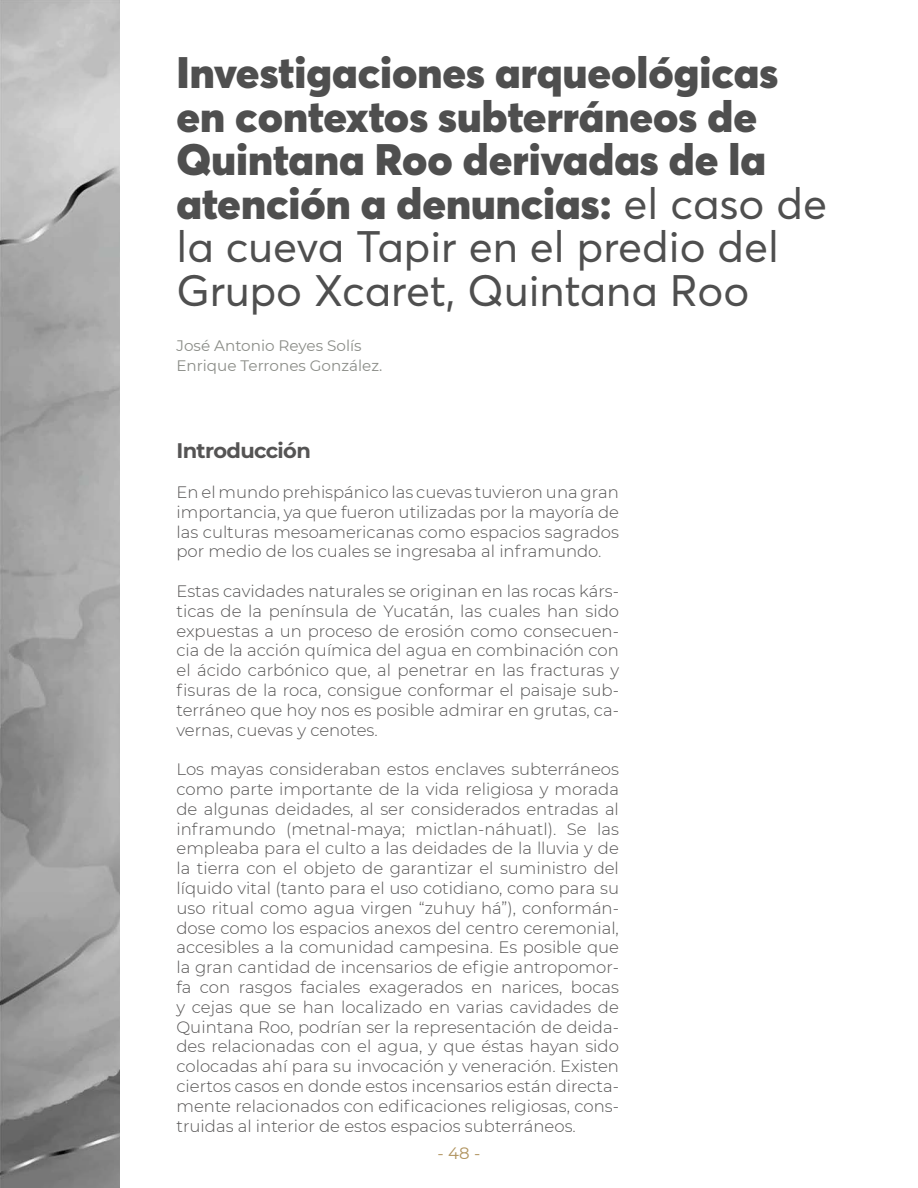
<style>
.page{position:relative;width:918px;height:1188px;background:#fff}
.page>*{position:absolute;margin:0;border:0;box-sizing:border-box;transform-origin:0 0}
.t1{font:900 43.5px/43.5px "Averta";color:#4f4f4f}
.t2{font:700 21px "Montserrat";letter-spacing:-.03em;color:#555454}
.t3{font:16.5px/19.8px "Montserrat Light 2";color:#555454;text-align:justify}
.t4{font:300 16.5px "Montserrat";color:#555454}
.t5{font:16.5px "Montserrat";color:#b0935e}
.t6{font:15.15px/19.5px "Montserrat";color:#8b8d88}
.s1{font-weight:400}
.s2{font-family:"Montserrat Light 2";font-weight:400}
</style>
<div class="page">
<img style="left:0;top:0;width:120px;height:1188px">
<h1 class="t1" style="left:177px;top:50px;width:652px">Investigaciones arqueológicas en contextos subterráneos de<br>Quintana Roo derivadas de la atención a denuncias: <span class="s1">el caso de la cueva Tapir en el predio del<br>Grupo Xcaret, Quintana Roo</span></h1>
<p class="t6" style="left:177px;top:336px;width:207px">José Antonio Reyes Solís<br>Enrique Terrones González.</p>
<p class="t2" style="left:177px;top:436px;width:136px">Introducción</p>
<p class="t3" style="left:177px;top:482px;width:444px">En el mundo prehispánico las cuevas tuvieron una gran importancia, ya que fueron utilizadas por la mayoría de las culturas mesoamericanas como espacios sagrados por medio de los cuales se ingresaba al inframundo.</p>
<p class="t3" style="left:177px;top:581px;width:444px">Estas cavidades naturales se originan en las rocas kárs&shy;ticas de la península de Yucatán, las cuales han sido expuestas a un proceso de erosión como consecuen&shy;cia de la acción química del agua en combinación con el ácido carbónico que, al penetrar en las fracturas y</p>
<p class="t4" style="left:177px;top:679px;width:444px">fisuras de la roca, consigue conformar el paisaje sub<span class="s2">-</span></p>
<p class="t3" style="left:177px;top:699px;width:444px">terráneo que hoy nos es posible admirar en grutas, ca&shy;vernas, cuevas y cenotes.</p>
<p class="t3" style="left:177px;top:759px;width:444px">Los mayas consideraban estos enclaves subterráneos como parte importante de la vida religiosa y morada de algunas deidades, al ser considerados entradas al inframundo (metnal-maya; mictlan-náhuatl). Se las empleaba para el culto a las deidades de la lluvia y de la tierra con el objeto de garantizar el suministro del líquido vital (tanto para el uso cotidiano, como para su uso ritual como agua virgen “zuhuy há”), conformán&shy;dose como los espacios anexos del centro ceremonial, accesibles a la comunidad campesina. Es posible que</p>
<p class="t4" style="left:177px;top:956px;width:444px">la gran cantidad de incensarios de efigie antropomor<span class="s2">-</span></p>
<p class="t3" style="left:177px;top:977px;width:444px">fa con rasgos faciales exagerados en narices, bocas y cejas que se han localizado en varias cavidades de</p>
<p class="t4" style="left:177px;top:1015px;width:444px">Quintana Roo, podrían ser la representación de deida<span class="s2">-</span></p>
<p class="t3" style="left:177px;top:1036px;width:444px">des relacionadas con el agua, y que éstas hayan sido colocadas ahí para su invocación y veneración. Existen ciertos casos en donde estos incensarios están directa-</p>
<p class="t4" style="left:177px;top:1095px;width:444px">mente relacionados con edificaciones religiosas, cons<span class="s2">-</span></p>
<p class="t3" style="left:177px;top:1115px;width:401px">truidas al interior de estos espacios subterráneos.</p>
<p class="t5" style="left:438px;top:1142px;width:44px">- 48 -</p>
</div>
